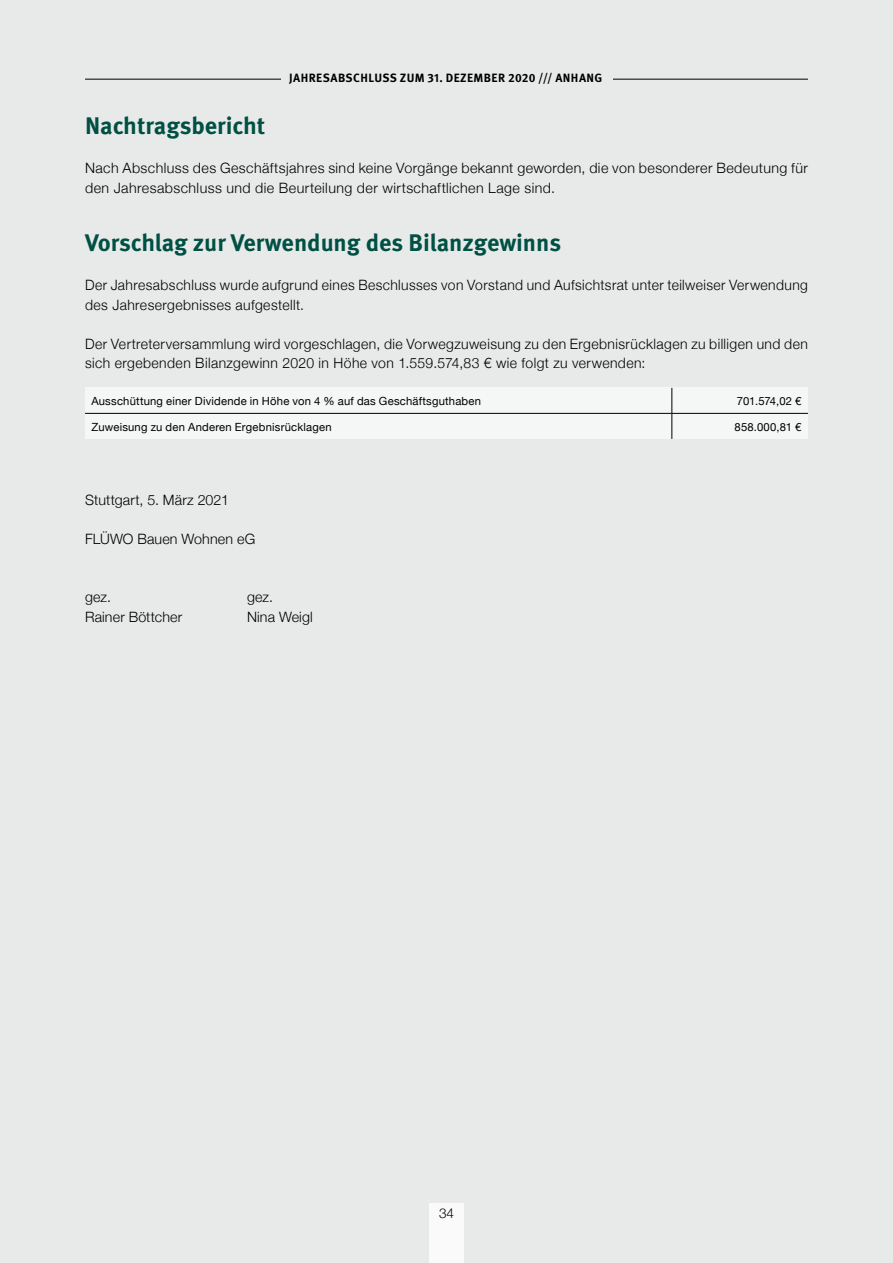
<style>
.page{position:relative;width:893px;height:1263px;background:#e7eae9}
.page>*{position:absolute;margin:0;border:0;box-sizing:border-box;transform-origin:0 0}
.t1{font:700 24px "Meta Pro";color:#005043}
.t2{font:300 14.25px/19.5px "Helvetica Neue";letter-spacing:.03em;color:#000}
.t3{font:300 14.25px "Helvetica Neue";letter-spacing:.01em;color:#000}
.t4{font:300 13.5px "Helvetica Neue";color:#000}
.t5{font:700 12px "Meta Pro";letter-spacing:.03em;color:#000}
.t6{font:11.25px "Helvetica Neue";letter-spacing:.02em;color:#000}
</style>
<div class="page">
<hr style="left:85px;top:79px;width:723px;height:1px;background:#000">
<div style="left:85px;top:388px;width:723px;height:51px;background:#f5f6f6"></div>
<hr style="left:85px;top:413px;width:587px;height:1px;background:#000">
<hr style="left:672px;top:413px;width:136px;height:1px;background:#000">
<svg style="left:672px;top:388px;width:1px;height:51px"></svg>
<div style="left:281px;top:64px;width:331px;height:26px;background:#e7eae9"></div>
<div style="left:429px;top:1203px;width:34px;height:60px;background:#fff"></div>
<p class="t5" style="left:289px;top:70px;width:315px">JAHRESABSCHLUSS ZUM 31. DEZEMBER 2020 /// ANHANG</p>
<h1 class="t1" style="left:85px;top:111px;width:182px">Nachtragsbericht</h1>
<p class="t2" style="left:85px;top:157px;width:724px">Nach Abschluss des Geschäftsjahres sind keine Vorgänge bekannt geworden, die von besonderer Bedeutung für den Jahresabschluss und die Beurteilung der wirtschaftlichen Lage sind.</p>
<h1 class="t1" style="left:85px;top:228px;width:478px">Vorschlag zur Verwendung des Bilanzgewinns</h1>
<p class="t2" style="left:85px;top:274px;width:724px">Der Jahresabschluss wurde aufgrund eines Beschlusses von Vorstand und Aufsichtsrat unter teilweiser Verwendung des Jahresergebnisses aufgestellt.</p>
<p class="t2" style="left:85px;top:333px;width:724px">Der Vertreterversammlung wird vorgeschlagen, die Vorwegzuweisung zu den Ergebnisrücklagen zu billigen und den sich ergebenden Bilanzgewinn 2020 in Höhe von 1.559.574,83 € wie folgt zu verwenden:</p>
<p class="t6" style="left:91px;top:393px;width:391px">Ausschüttung einer Dividende in Höhe von 4 % auf das Geschäftsguthaben</p>
<p class="t6" style="left:737px;top:393px;width:66px">701.574,02 €</p>
<p class="t6" style="left:91px;top:419px;width:242px">Zuweisung zu den Anderen Ergebnisrücklagen</p>
<p class="t6" style="left:734px;top:419px;width:69px">858.000,81 €</p>
<p class="t3" style="left:85px;top:488px;width:145px">Stuttgart, 5. März 2021</p>
<p class="t3" style="left:85px;top:527px;width:172px">FLÜWO Bauen Wohnen eG</p>
<p class="t2" style="left:85px;top:586px;width:27px">gez.</p>
<p class="t2" style="left:247px;top:586px;width:27px">gez.</p>
<p class="t3" style="left:85px;top:605px;width:99px">Rainer Böttcher</p>
<p class="t3" style="left:247px;top:605px;width:67px">Nina Weigl</p>
<p class="t4" style="left:439px;top:1203px;width:16px">34</p>
</div>
